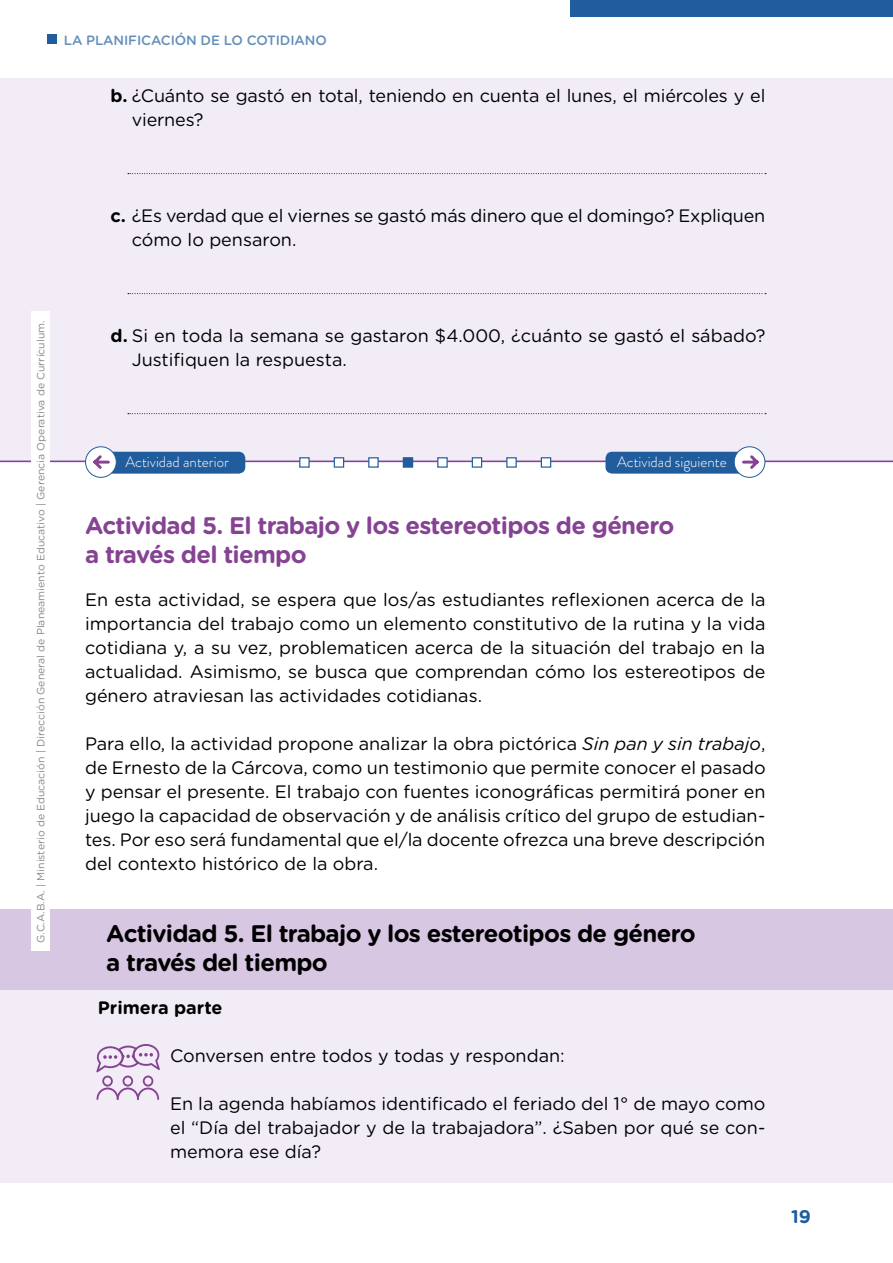
<style>
.page{position:relative;width:893px;height:1263px;background:#fff}
.page>*{position:absolute;margin:0;border:0;box-sizing:border-box;transform-origin:0 0}
.t1{font:700 24px/28.8px "Gotham Rounded";letter-spacing:-.03em;color:#864393}
.t2{font:700 24px/28.8px "Gotham Rounded";letter-spacing:-.03em;color:#000}
.t3{font:700 18.3px "Gotham Rounded";color:#215d9d}
.t4{font:18px/24px "Gotham Rounded";color:#000}
.t5{font:700 18px "Gotham Rounded";color:#000}
.t6{font:300 15px "Brandon Grotesque";color:#fff}
.t7{font:500 13.5px "Gotham Rounded";letter-spacing:-.01em;color:#648eba}
.t8{font:10.5px "Gotham Rounded";color:#878787}
.s1{font-weight:700}
.s2{font-style:italic}
</style>
<div class="page">
<div style="left:47px;top:34px;width:9px;height:10px;background:#215d9d"></div>
<div style="left:570px;top:0;width:323px;height:17px;background:#215d9d"></div>
<div style="left:0;top:78px;width:893px;height:48px;background:#f1ecf6"></div>
<div style="left:0;top:126px;width:893px;height:24px;background:#f1ecf6"></div>
<div style="left:0;top:150px;width:893px;height:24px;background:#f1ecf6"></div>
<div style="left:0;top:174px;width:893px;height:24px;background:#f1ecf6"></div>
<div style="left:0;top:198px;width:893px;height:48px;background:#f1ecf6"></div>
<div style="left:0;top:246px;width:893px;height:24px;background:#f1ecf6"></div>
<div style="left:0;top:270px;width:893px;height:24px;background:#f1ecf6"></div>
<div style="left:0;top:294px;width:893px;height:24px;background:#f1ecf6"></div>
<div style="left:0;top:318px;width:893px;height:48px;background:#f1ecf6"></div>
<div style="left:0;top:366px;width:893px;height:24px;background:#f1ecf6"></div>
<div style="left:0;top:390px;width:893px;height:24px;background:#f1ecf6"></div>
<div style="left:0;top:414px;width:893px;height:24px;background:#f1ecf6"></div>
<div style="left:0;top:438px;width:893px;height:24px;background:#f1ecf6"></div>
<div style="left:0;top:909px;width:893px;height:87px;background:#d7c7e2"></div>
<div style="left:0;top:990px;width:893px;height:24px;background:#f1ecf6"></div>
<div style="left:0;top:1014px;width:893px;height:24px;background:#f1ecf6"></div>
<div style="left:0;top:1038px;width:893px;height:24px;background:#f1ecf6"></div>
<div style="left:0;top:1062px;width:893px;height:24px;background:#f1ecf6"></div>
<div style="left:0;top:1086px;width:893px;height:72px;background:#f1ecf6"></div>
<div style="left:0;top:1158px;width:893px;height:24px;background:#f1ecf6"></div>
<svg style="left:128px;top:173px;width:638px;height:1px"></svg>
<svg style="left:128px;top:293px;width:638px;height:1px"></svg>
<svg style="left:128px;top:413px;width:638px;height:1px"></svg>
<svg style="left:96px;top:1044px;width:64px;height:56px"></svg>
<hr style="left:0;top:460px;width:893px;height:2px;background:#864393">
<div style="left:299px;top:457px;width:11px;height:11px;background:#fff;border:1px solid #215d9d"></div>
<div style="left:334px;top:457px;width:10px;height:11px;background:#fff;border:1px solid #215d9d"></div>
<div style="left:368px;top:457px;width:11px;height:11px;background:#fff;border:1px solid #215d9d"></div>
<div style="left:403px;top:457px;width:10px;height:11px;background:#215d9d;border:1px solid #215d9d"></div>
<div style="left:472px;top:457px;width:10px;height:11px;background:#fff;border:1px solid #215d9d"></div>
<div style="left:541px;top:457px;width:10px;height:11px;background:#fff;border:1px solid #215d9d"></div>
<div style="left:437px;top:457px;width:11px;height:11px;background:#fff;border:1px solid #215d9d"></div>
<div style="left:506px;top:457px;width:11px;height:11px;background:#fff;border:1px solid #215d9d"></div>
<svg style="left:734px;top:447px;width:31px;height:30px"></svg>
<div style="left:734px;top:446px;width:31px;height:32px;border:1px solid #215d9d;border-radius:50%"></div>
<svg style="left:605px;top:452px;width:156px;height:22px;background:#4575ab"></svg>
<svg style="left:86px;top:447px;width:30px;height:30px"></svg>
<div style="left:85px;top:446px;width:32px;height:32px;border:1px solid #215d9d;border-radius:50%"></div>
<svg style="left:91px;top:452px;width:154px;height:22px;background:#4373aa"></svg>
<div style="left:31px;top:312px;width:18px;height:639px;background:#fff"></div>
<p class="t7" style="left:64px;top:31px;width:265px">LA PLANIFICACIÓN DE LO COTIDIANO</p>
<p class="t4" style="left:132px;top:83px;width:635px;text-indent:-21px"><span class="s1">b.</span> ¿Cuánto se gastó en total, teniendo en cuenta el lunes, el miércoles y el viernes?</p>
<p class="t8" style="left:34px;top:943px;width:624px;rotate:-90deg">G.C.A.B.A. | Ministerio de Educación | Dirección General de Planeamiento Educativo | Gerencia Operativa de Currículum.</p>
<p class="t4" style="left:132px;top:203px;width:635px;text-indent:-21px"><span class="s1">c.</span> ¿Es verdad que el viernes se gastó más dinero que el domingo? Expliquen cómo lo pensaron.</p>
<p class="t4" style="left:132px;top:323px;width:635px;text-indent:-21px"><span class="s1">d.</span> Si en toda la semana se gastaron $4.000, ¿cuánto se gastó el sábado?<br>Justifiquen la respuesta.</p>
<p class="t6" style="left:125px;top:451px;width:105px">Actividad anterior</p>
<p class="t6" style="left:617px;top:451px;width:111px">Actividad siguiente</p>
<h1 class="t1" style="left:85px;top:510px;width:591px">Actividad 5. El trabajo y los estereotipos de género a través del tiempo</h1>
<p class="t4" style="left:85px;top:587px;width:682px;text-align:justify">En esta actividad, se espera que los/as estudiantes reflexionen acerca de la importancia del trabajo como un elemento constitutivo de la rutina y la vida cotidiana y, a su vez, problematicen acerca de la situación del trabajo en la actualidad. Asimismo, se busca que comprendan cómo los estereotipos de género atraviesan las actividades cotidianas.</p>
<p class="t4" style="left:85px;top:731px;width:682px;text-align:justify">Para ello, la actividad propone analizar la obra pictórica <span class="s2">Sin pan y sin trabajo</span>, de Ernesto de la Cárcova, como un testimonio que permite conocer el pasado y pensar el presente. El trabajo con fuentes iconográficas permitirá poner en juego la capacidad de observación y de análisis crítico del grupo de estudian&shy;tes. Por eso será fundamental que el/la docente ofrezca una breve descripción del contexto histórico de la obra.</p>
<h1 class="t2" style="left:106px;top:918px;width:591px">Actividad 5. El trabajo y los estereotipos de género a través del tiempo</h1>
<p class="t5" style="left:98px;top:994px;width:126px">Primera parte</p>
<p class="t4" style="left:170px;top:1043px;width:396px">Conversen entre todos y todas y respondan:</p>
<p class="t4" style="left:170px;top:1091px;width:597px;text-align:justify">En la agenda habíamos identificado el feriado del 1° de mayo como el “Día del trabajador y de la trabajadora”. ¿Saben por qué se con&shy;memora ese día?</p>
<p class="t3" style="left:791px;top:1203px;width:21px">19</p>
</div>
